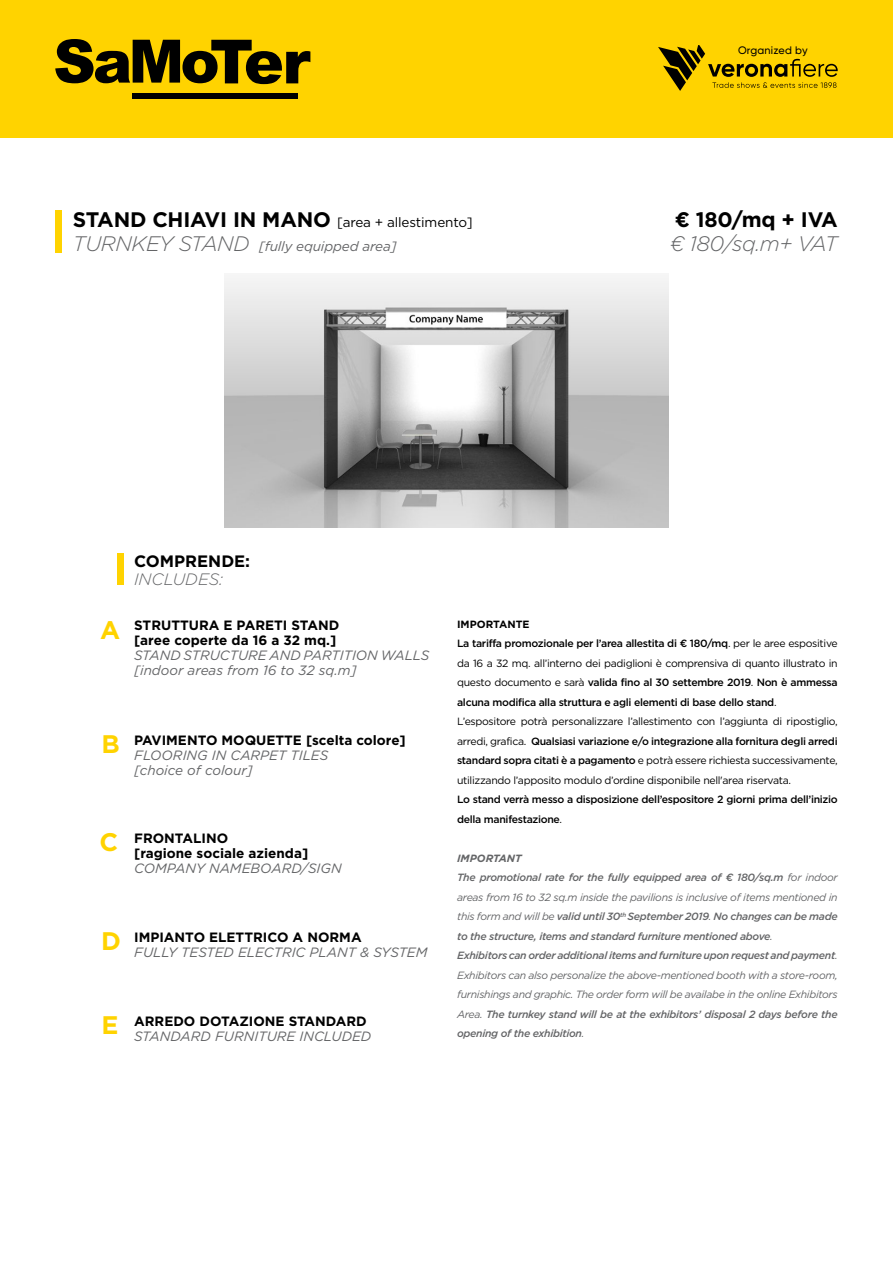
<style>
.page{position:relative;width:893px;height:1263px;background:#fff}
.page>*{position:absolute;margin:0;border:0;box-sizing:border-box;transform-origin:0 0}
.t1{font:700 25.35px "Gotham";color:#ffd300}
.t2{font:700 25.35px "Gotham";color:#ffd300}
.t3{font:italic 300 21px "Gotham";letter-spacing:-.02em;color:#646567}
.t4{font:700 21px "Gotham";letter-spacing:-.01em;color:#000}
.t5{font:700 16.5px "Gotham";color:#000}
.t6{font:italic 300 16.5px "Gotham";color:#646567}
.t7{font:italic 13.5px/15px "Gotham";color:#646567}
.t8{font:700 13.5px/15px "Gotham";color:#000}
.t9{font:13.5px/24px "Gotham";letter-spacing:-.01em;color:#000}
.t10{font:500 10.8px "Gilroy";letter-spacing:.02em;color:#000}
.t11{font:italic 500 10.5px/19.5px "Gotham";letter-spacing:-.03em;color:#646567}
.t12{font:10.5px/19.5px "Gotham";letter-spacing:-.03em;color:#000}
.t13{font:500 10.5px/19.5px "Gotham";letter-spacing:-.03em;color:#000}
.s1{font-weight:700;font-size:21px}
.s2{font-weight:300;font-style:italic;font-size:21px;color:#646567}
.s3{font-style:italic;color:#646567}
.s4{font-weight:700;font-style:normal;color:#000}
.s5{font-weight:700}
.s6{font-weight:500}
.s7{font-weight:400}
</style>
<div class="page">
<div style="left:0;top:0;width:893px;height:137px;background:#ffd300"></div>
<div style="left:132px;top:93px;width:166px;height:5px;background:#000"></div>
<svg style="left:55px;top:39px;width:255px;height:45px"></svg>
<img style="left:224px;top:278px;width:445px;height:249px">
<div style="left:55px;top:210px;width:7px;height:43px;background:#ffd300"></div>
<div style="left:117px;top:553px;width:7px;height:32px;background:#ffd300"></div>
<svg style="left:658px;top:45px;width:180px;height:46px"></svg>
<p class="t10" style="left:738px;top:43px;width:71px">Organized by</p>
<p class="t9" style="left:73px;top:209px;width:401px"><span class="s1">STAND CHIAVI IN MANO</span> [area + allestimento]<br><span class="s2">TURNKEY STAND</span> <span class="s3">[fully equipped area]</span></p>
<h2 class="t4" style="left:675px;top:205px;width:164px">€ 180/mq + IVA</h2>
<h2 class="t3" style="left:670px;top:230px;width:169px">€ 180/sq.m+ VAT</h2>
<h1 class="t1" style="left:100px;top:613px;width:22px">A</h1>
<h3 class="t5" style="left:134px;top:550px;width:118px">COMPRENDE:</h3>
<h3 class="t6" style="left:134px;top:568px;width:91px">INCLUDES:</h3>
<p class="t8" style="left:134px;top:618px;width:207px">STRUTTURA E PARETI STAND [aree coperte da 16 a 32 mq.]</p>
<p class="t7" style="left:134px;top:648px;width:297px">STAND STRUCTURE AND PARTITION WALLS [indoor areas from 16 to 32 sq.m]</p>
<h1 class="t1" style="left:102px;top:727px;width:20px">B</h1>
<p class="t8" style="left:134px;top:732px;width:273px">PAVIMENTO MOQUETTE [scelta colore]</p>
<p class="t7" style="left:134px;top:747px;width:196px">FLOORING IN CARPET TILES [choice of colour]</p>
<h1 class="t2" style="left:99px;top:825px;width:20px">C</h1>
<p class="t8" style="left:134px;top:831px;width:176px">FRONTALINO<br>[ragione sociale azienda]</p>
<p class="t7" style="left:134px;top:861px;width:209px">COMPANY NAMEBOARD/SIGN</p>
<p class="t7" style="left:101px;top:929px;width:328px;text-indent:33px"><span class="s4">IMPIANTO ELETTRICO A NORMA<br></span><sup>D</sup> FULLY TESTED ELECTRIC PLANT &amp; SYSTEM</p>
<p class="t7" style="left:101px;top:1013px;width:271px;text-indent:33px"><span class="s4">ARREDO DOTAZIONE STANDARD<br></span><sup>E</sup> STANDARD FURNITURE INCLUDED</p>
<p class="t12" style="left:457px;top:614px;width:382px"><span class="s5">IMPORTANTE<br></span><span class="s6">La tariffa promozionale per l’area allestita di € 180/mq</span>. per le aree espositive da 16 a 32 mq. all’interno dei padiglioni è comprensiva di quanto illustrato in questo documento e sarà <span class="s6">valida fino al 30 settembre 2019</span>. <span class="s6">Non è ammessa alcuna modifica alla struttura e agli elementi di base dello stand</span>.<br>L’espositore potrà personalizzare l’allestimento con l’aggiunta di ripostiglio, arredi, grafica. <span class="s6">Qualsiasi variazione e/o integrazione alla fornitura degli arredi standard sopra citati è a pagamento</span> e potrà essere richiesta successivamente, utilizzando l’apposito modulo d’ordine disponibile nell'area riservata.</p>
<p class="t13" style="left:457px;top:790px;width:382px">Lo stand verrà messo a disposizione dell’espositore 2 giorni prima dell’inizio della manifestazione<span class="s7">.</span></p>
<p class="t11" style="left:457px;top:848px;width:382px"><span class="s5">IMPORTANT<br></span>The promotional rate for the fully equipped area of € 180/sq.m <span class="s7">for indoor areas from 16 to 32 sq.m inside the pavilions is inclusive of items mentioned in this form and will be</span> valid until 30<sup>th</sup> September 2019<span class="s7">.</span> No changes can be made to the structure, items and standard furniture mentioned above<span class="s7">.<br></span>Exhibitors can order additional items and furniture upon request and payment<span class="s7">.<br>Exhibitors can also personalize the above-mentioned booth with a store-room, furnishings and graphic. The order form will be availabe in the online Exhibitors Area.</span> The turnkey stand will be at the exhibitors’ disposal 2 days before the opening of the exhibition<span class="s7">.</span></p>
</div>
